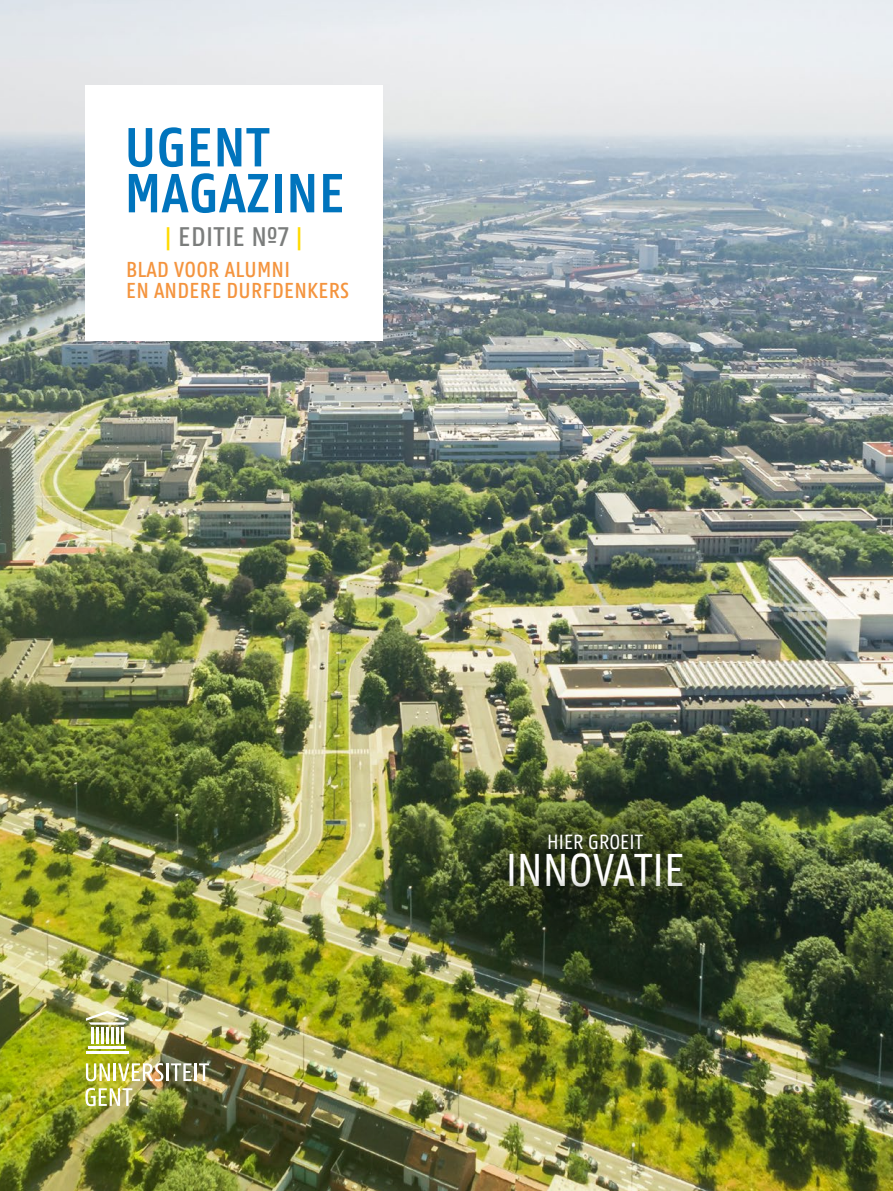
<style>
.page{position:relative;width:893px;height:1191px;background:#fff}
.page>*{position:absolute;margin:0;border:0;box-sizing:border-box;transform-origin:0 0}
.t1{font:600 58.95px/45.9px "U Gent Panno Text";color:#0074bd}
.t2{font:49.35px "U Gent Panno Text";color:#fff}
.t3{font:500 28.95px "U Gent Panno Text";letter-spacing:.01em;color:#7b7d7c}
.t4{font:500 23.25px/21.6px "U Gent Panno Text";letter-spacing:.01em;color:#f4943e}
.t5{font:22.05px "U Gent Panno Text";color:#fff}
.s1{color:#ffdb00}
</style>
<div class="page">
<img style="left:0;top:0;width:893px;height:395px">
<div style="left:85px;top:85px;width:298px;height:255px;background:#fff"></div>
<img style="left:0;top:395px;width:893px;height:796px">
<hr style="left:86px;top:1051px;width:42px;height:2px;background:#fff">
<hr style="left:88px;top:1046px;width:38px;height:2px;background:#fff">
<svg style="left:86px;top:1010px;width:42px;height:33px"></svg>
<hr style="left:194px;top:1063px;width:3px;height:18px;background:#fff">
<hr style="left:166px;top:1063px;width:3px;height:18px;background:#fff">
<hr style="left:113px;top:1063px;width:3px;height:18px;background:#fff">
<svg style="left:85px;top:1088px;width:47px;height:18px"></svg>
<svg style="left:199px;top:1063px;width:10px;height:18px"></svg>
<svg style="left:171px;top:1063px;width:21px;height:18px"></svg>
<svg style="left:86px;top:1063px;width:24px;height:18px"></svg>
<svg style="left:118px;top:1063px;width:45px;height:18px"></svg>
<div style="left:455px;top:780px;width:288px;height:167px;background:#000;opacity:.44"></div>
<h1 class="t1" style="left:124px;top:123px;width:222px">UGENT<br>MAGAZINE</h1>
<p class="t3" style="left:165px;top:219px;width:139px"><span class="s1">|</span> EDITIE №7 <span class="s1">|</span></p>
<p class="t4" style="left:126px;top:258px;width:225px">BLAD VOOR ALUMNI<br>EN ANDERE DURFDENKERS</p>
<p class="t5" style="left:547px;top:828px;width:97px">HIER GROEIT</p>
<h2 class="t2" style="left:505px;top:840px;width:181px">INNOVATIE</h2>
</div>
